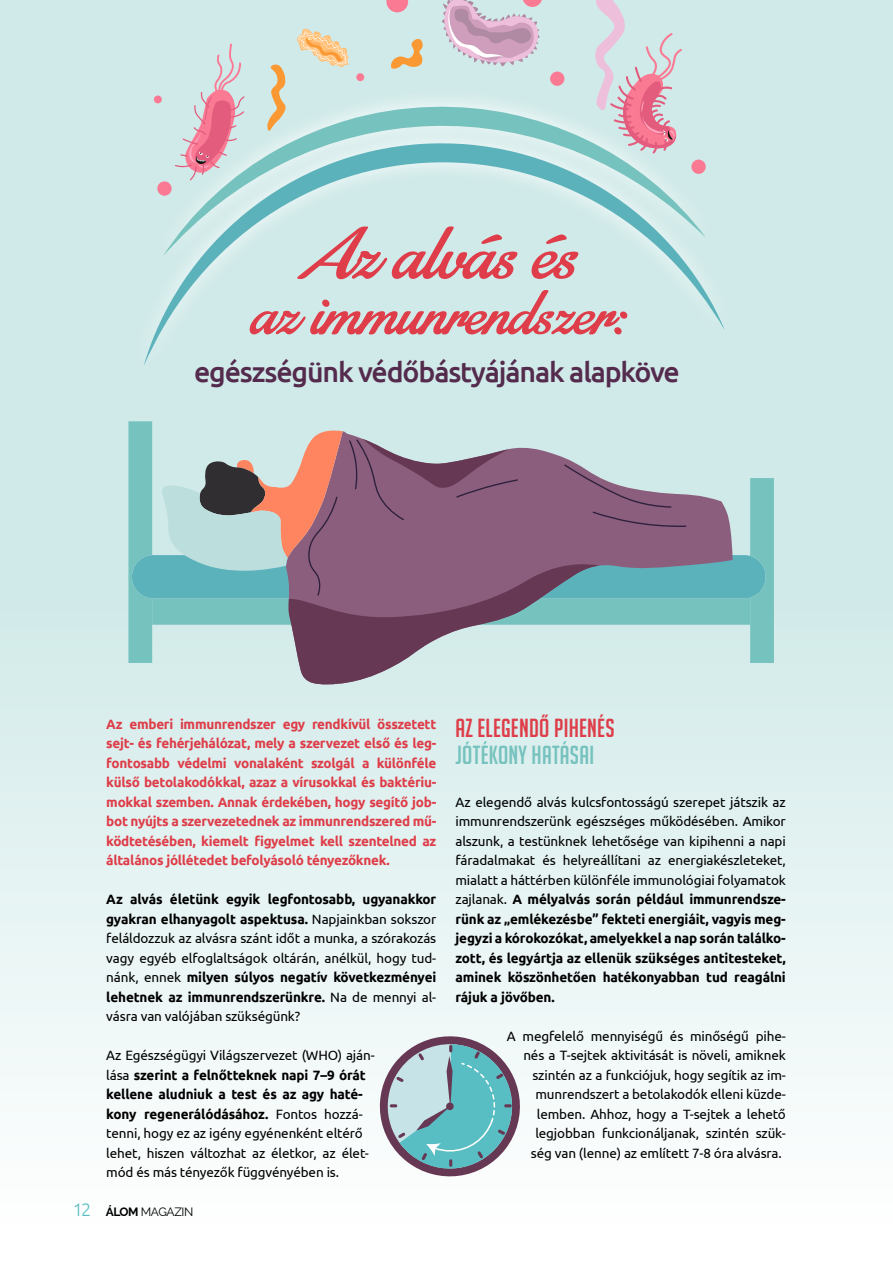
<style>
.page{position:relative;width:893px;height:1263px;background:#fff}
.page>*{position:absolute;margin:0;border:0;box-sizing:border-box;transform-origin:0 0}
.t1{font:78px "Stainy Personal Use Only";letter-spacing:-.02em;color:#de3d49}
.t2{font:66px "Stainy Personal Use Only";letter-spacing:-.02em;color:#de3d49}
.t3{font:500 28.5px "Ubuntu";letter-spacing:-.04em;color:#542b4d}
.t4{font:25.5px "Big Noodle Titling Hu";letter-spacing:.01em;color:#de3d49}
.t5{font:25.5px "Big Noodle Titling Hu";letter-spacing:.01em;color:#76c2be}
.t6{font:13.5px/19.5px "Ubuntu";letter-spacing:-.01em;color:#000;text-align:justify}
.t7{font:700 13.5px/19.5px "Ubuntu";letter-spacing:-.02em;color:#de3d49;text-align:justify}
.t8{font:12px "Raleway";letter-spacing:-.03em;color:#000}
.s1{font-weight:700}
.s2{font-family:"Ubuntu";font-weight:300;font-size:18px;color:#58bec3}
</style>
<div class="page">
<div style="left:0;top:0;width:893px;height:1263px;background:linear-gradient(to bottom,#c4e5e3,#f6fbfa)"></div>
<svg style="left:128px;top:421px;width:646px;height:263px;background:#a0a4ae"></svg>
<div style="left:148px;top:87px;width:573px;height:183px;background:#d0eae9"></div>
<svg style="left:318px;top:107px;width:247px;height:17px;fill:#76c2be"></svg>
<div style="left:127px;top:124px;width:614px;height:255px;background:#fff;opacity:.92"></div>
<svg style="left:144px;top:143px;width:581px;height:223px"></svg>
<svg style="left:371px;top:1027px;width:158px;height:158px"></svg>
<svg style="left:175px;top:43px;width:70px;height:137px"></svg>
<svg style="left:296px;top:28px;width:53px;height:39px;background:#e8d6b3"></svg>
<svg style="left:390px;top:38px;width:33px;height:32px"></svg>
<svg style="left:267px;top:64px;width:20px;height:67px"></svg>
<svg style="left:594px;top:0;width:88px;height:153px"></svg>
<div style="left:356px;top:73px;width:8px;height:8px;background:#fa7a94;border-radius:50%"></div>
<svg style="left:386px;top:0;width:22px;height:12px"></svg>
<div style="left:550px;top:72px;width:14px;height:14px;background:#fa7a94;border-radius:50%"></div>
<svg style="left:442px;top:0;width:100px;height:66px;background:#d1bdce"></svg>
<div style="left:691px;top:160px;width:15px;height:14px;background:#fa7a94;border-radius:50%"></div>
<div style="left:154px;top:95px;width:8px;height:8px;background:#fa7a94;border-radius:50%"></div>
<div style="left:157px;top:181px;width:15px;height:15px;background:#fa7a94;border-radius:50%"></div>
<h1 class="t1" style="left:297px;top:211px;width:282px">Az alvás és</h1>
<h2 class="t2" style="left:251px;top:277px;width:373px">az immunrendszer:</h2>
<h3 class="t3" style="left:194px;top:354px;width:487px">egészségünk védőbástyájának alapköve</h3>
<p class="t7" style="left:106px;top:714px;width:332px">Az emberi immunrendszer egy rendkívül összetett sejt- és fehérjehálózat, mely a szervezet első és leg&shy;fontosabb védelmi vonalaként szolgál a különféle külső betolakodókkal, azaz a vírusokkal és baktériu&shy;mokkal szemben. Annak érdekében, hogy segítő job&shy;bot nyújts a szervezetednek az immunrendszered mű&shy;ködtetésében, kiemelt figyelmet kell szentelned az általános jóllétedet befolyásoló tényezőknek.</p>
<p class="t6" style="left:106px;top:889px;width:332px"><span class="s1">Az alvás életünk egyik legfontosabb, ugyanakkor gyakran elhanyagolt aspektusa.</span> Napjainkban sokszor feláldozzuk az alvásra szánt időt a munka, a szórakozás vagy egyéb elfoglaltságok oltárán, anélkül, hogy tud&shy;nánk, ennek <span class="s1">milyen súlyos negatív következményei lehetnek az immunrendszerünkre.</span> Na de mennyi al&shy;vásra van valójában szükségünk?</p>
<p class="t6" style="left:106px;top:1045px;width:270px;text-align:left">Az Egészségügyi Világszervezet (WHO) aján&shy;lása <span class="s1">szerint a felnőtteknek napi 7–9 órát kellene aludniuk a test és az agy haté&shy;kony regenerálódásához.</span> Fontos hozzá&shy;tenni, hogy ez az igény egyénenként eltérő lehet, hiszen változhat az életkor, az élet&shy;mód és más tényezők függvényében is.</p>
<p class="t8" style="left:73px;top:1205px;width:122px"><span class="s2">12</span> <span class="s1">ÁLOM</span> MAGAZIN</p>
<h3 class="t4" style="left:455px;top:714px;width:161px">AZ ELEGENDŐ PIHENÉS</h3>
<h3 class="t5" style="left:455px;top:741px;width:140px">JÓTÉKONY HATÁSAI</h3>
<p class="t6" style="left:455px;top:792px;width:332px">Az elegendő alvás kulcsfontosságú szerepet játszik az immunrendszerünk egészséges működésében. Amikor alszunk, a testünknek lehetősége van kipihenni a napi fáradalmakat és helyreállítani az energiakészleteket, mialatt a háttérben különféle immunológiai folyamatok zajlanak. <span class="s1">A mélyalvás során például immunrendsze&shy;rünk az „emlékezésbe” fekteti energiáit, vagyis meg&shy;jegyzi a kórokozókat, amelyekkel a nap során találko&shy;zott, és legyártja az ellenük szükséges antitesteket, aminek köszönhetően hatékonyabban tud reagálni rájuk a jövőben.</span></p>
<p class="t6" style="left:507px;top:1026px;width:281px;text-align:right">A megfelelő mennyiségű és minőségű pihe&shy;nés a T-sejtek aktivitását is növeli, amiknek szintén az a funkciójuk, hogy segítik az im&shy;munrendszert a betolakodók elleni küzde&shy;lemben. Ahhoz, hogy a T-sejtek a lehető legjobban funkcionáljanak, szintén szük-<br>ség van (lenne) az említett 7-8 óra alvásra.</p>
</div>
